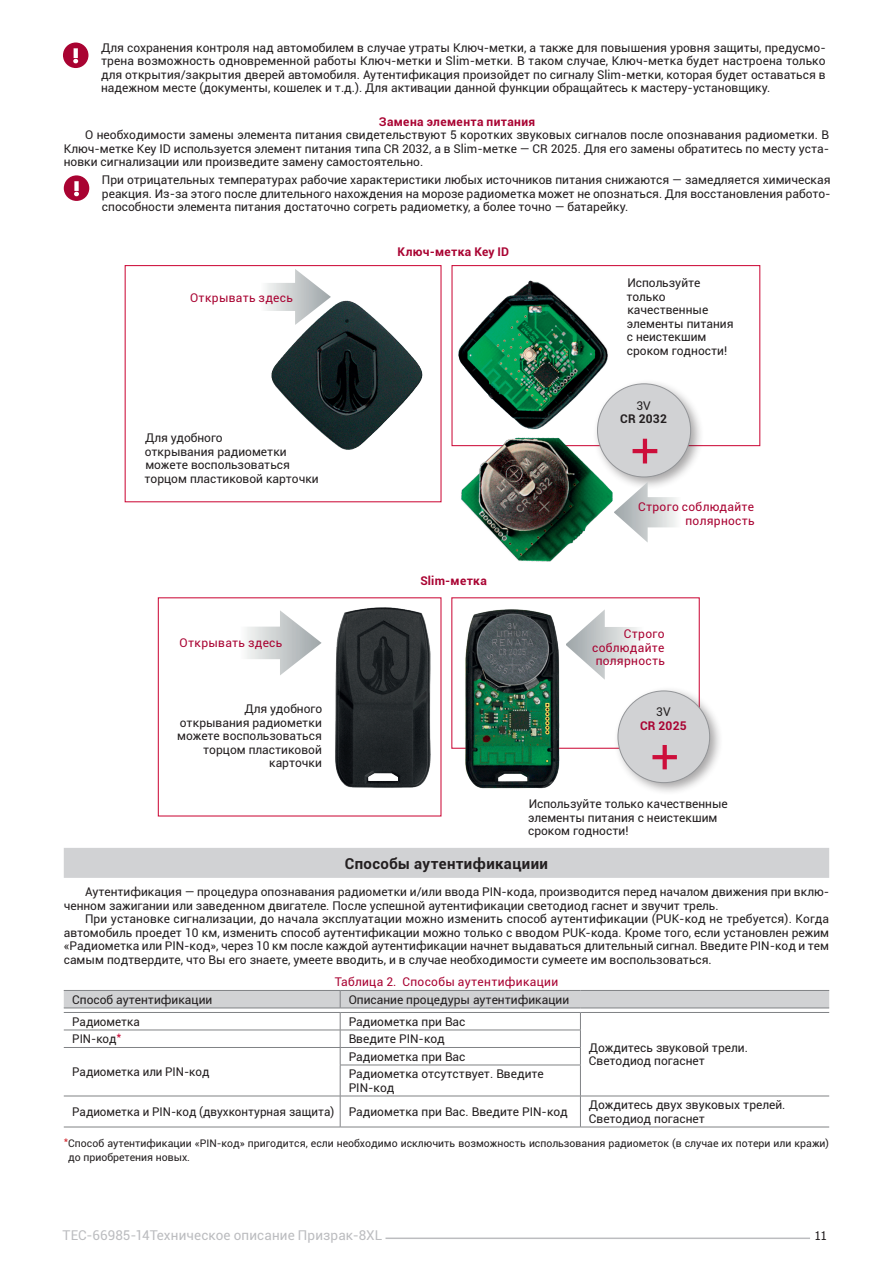
<style>
.page{position:relative;width:893px;height:1263px;background:#fff}
.page>*{position:absolute;margin:0;border:0;box-sizing:border-box;transform-origin:0 0}
.Заголовок_черный_на{font:700 15px "Roboto";letter-spacing:.025em;color:#231f20}
.t1{font:13.5px "Roboto";letter-spacing:.01em;color:#bcbdc0}
.Основной_текст{font:12px/13.5px "Roboto";color:#231f20}
.Восклицаловка{font:12px/13.5px "Roboto";color:#231f20;text-align:justify}
.Основной_текст-2{font:12px/13.5px "Roboto";letter-spacing:.025em;color:#a90332;text-align:right}
.Текст_без_красной_ст{font:12px/13.5px "Roboto";color:#231f20}
.Заголовок_центр{font:700 12px "Roboto";letter-spacing:.025em;color:#a90332}
.t2{font:700 12px "Roboto";letter-spacing:.02em;color:#231f20}
.t3{font:12px "Tahoma";color:#231f20}
.Текст_без_красной_ст-2{font:10.5px/13.5px "Roboto";letter-spacing:.005em;color:#231f20}
</style>
<div class="page">
<hr style="left:385px;top:1237px;width:425px;height:2px;background:#bcbdc0">
<div style="left:64px;top:848px;width:765px;height:30px;background:#d1d2d4"></div>
<div style="left:63px;top:43px;width:25px;height:25px;background:#a90332;border-radius:50%"></div>
<svg style="left:73px;top:48px;width:5px;height:15px"></svg>
<div style="left:64px;top:175px;width:25px;height:26px;background:#a90332;border-radius:50%"></div>
<svg style="left:74px;top:181px;width:5px;height:15px"></svg>
<svg style="left:341px;top:1095px;width:488px;height:32px"></svg>
<hr style="left:340px;top:1065px;width:241px;height:1px;background:#808285">
<hr style="left:340px;top:1065px;width:1px;height:31px;background:#808285">
<hr style="left:580px;top:1065px;width:1px;height:31px;background:#808285">
<hr style="left:64px;top:1096px;width:276px;height:1px;background:#808285">
<hr style="left:340px;top:1096px;width:240px;height:1px;background:#808285">
<hr style="left:340px;top:1096px;width:1px;height:31px;background:#808285">
<hr style="left:580px;top:1096px;width:249px;height:1px;background:#808285">
<hr style="left:580px;top:1096px;width:1px;height:31px;background:#808285">
<hr style="left:64px;top:1127px;width:276px;height:1px;background:#808285">
<hr style="left:340px;top:1127px;width:240px;height:1px;background:#808285">
<hr style="left:580px;top:1127px;width:249px;height:1px;background:#808285">
<svg style="left:64px;top:990px;width:765px;height:75px"></svg>
<hr style="left:580px;top:990px;width:249px;height:1px;background:#808285">
<hr style="left:64px;top:1008px;width:276px;height:1px;background:#808285">
<hr style="left:340px;top:1008px;width:240px;height:1px;background:#808285">
<hr style="left:580px;top:1008px;width:249px;height:1px;background:#808285">
<svg style="left:246px;top:610px;width:76px;height:65px"></svg>
<svg style="left:566px;top:609px;width:72px;height:71px"></svg>
<div style="left:613px;top:686px;width:110px;height:110px;background:#231f20;opacity:.4"></div>
<div style="left:618px;top:691px;width:92px;height:92px;background:#d1d2d4;border-radius:50%"></div>
<svg style="left:663px;top:745px;width:4px;height:24px"></svg>
<hr style="left:652px;top:755px;width:25px;height:4px;background:#cd0f3b">
<div style="left:451px;top:265px;width:309px;height:181px;border:1px solid #cd0f3b"></div>
<svg style="left:266px;top:269px;width:61px;height:25px"></svg>
<div style="left:592px;top:379px;width:112px;height:112px;background:#231f20;opacity:.4"></div>
<div style="left:597px;top:384px;width:94px;height:93px;background:#d1d2d4;border-radius:50%"></div>
<hr style="left:643px;top:439px;width:4px;height:24px;background:#cd0f3b">
<hr style="left:633px;top:449px;width:24px;height:4px;background:#cd0f3b">
<img style="left:458px;top:280px;width:155px;height:147px">
<img style="left:266px;top:294px;width:157px;height:156px">
<img style="left:456px;top:427px;width:163px;height:135px">
<svg style="left:614px;top:482px;width:68px;height:60px"></svg>
<img style="left:335px;top:607px;width:96px;height:181px">
<img style="left:459px;top:609px;width:105px;height:180px">
<p class="Восклицаловка" style="left:101px;top:40px;width:726px">Для сохранения контроля над автомобилем в случае утраты Ключ-метки, а также для повышения уровня защиты, предусмо&shy;трена возможность одновременной работы Ключ-метки и Slim-метки. В таком случае, Ключ-метка будет настроена только для открытия/закрытия дверей автомобиля. Аутентификация произойдет по сигналу Slim-метки, которая будет оставаться в надежном месте (документы, кошелек и т.д.). Для активации данной функции обращайтесь к мастеру-установщику.</p>
<p class="Заголовок_центр" style="left:379px;top:113px;width:158px">Замена элемента питания</p>
<p class="Основной_текст" style="left:64px;top:128px;width:767px;text-align:justify;text-indent:21px">О необходимости замены элемента питания свидетельствуют 5 коротких звуковых сигналов после опознавания радиометки. В Ключ-метке Key ID используется элемент питания типа CR 2032, а в Slim-метке — CR 2025. Для его замены обратитесь по месту уста&shy;новки сигнализации или произведите замену самостоятельно.</p>
<p class="Восклицаловка" style="left:102px;top:173px;width:730px">При отрицательных температурах рабочие характеристики любых источников питания снижаются — замедляется химическая реакция. Из-за этого после длительного нахождения на морозе радиометка может не опознаться. Для восстановления работо&shy;способности элемента питания достаточно согреть радиометку, а более точно — батарейку.</p>
<p class="Основной_текст-2" style="left:190px;top:290px;width:104px">Открывать здесь</p>
<p class="Основной_текст" style="left:145px;top:431px;width:176px">Для удобного<br>открывания радиометки можете воспользоваться торцом пластиковой карточки</p>
<p class="Основной_текст-2" style="left:180px;top:635px;width:104px">Открывать здесь</p>
<p class="Основной_текст" style="left:177px;top:702px;width:147px;text-align:right">Для удобного открывания радиометки можете воспользоваться торцом пластиковой карточки</p>
<p class="Заголовок_центр" style="left:397px;top:243px;width:113px">Ключ-метка Key ID</p>
<p class="Текст_без_красной_ст" style="left:626px;top:276px;width:108px">Используйте только качественные элементы питания с неистекшим сроком годности!</p>
<p class="Основной_текст" style="left:636px;top:398px;width:16px">3V</p>
<p class="t2" style="left:620px;top:410px;width:48px">CR 2032</p>
<p class="Заголовок_центр" style="left:420px;top:572px;width:68px">Slim-метка</p>
<p class="Основной_текст-2" style="left:638px;top:500px;width:118px">Строго соблюдайте полярность</p>
<p class="Основной_текст-2" style="left:592px;top:626px;width:74px">Строго соблюдайте полярность</p>
<p class="Основной_текст" style="left:656px;top:705px;width:16px">3V</p>
<p class="Заголовок_центр" style="left:640px;top:717px;width:48px">CR 2025</p>
<p class="Основной_текст" style="left:528px;top:797px;width:201px">Используйте только качественные элементы питания с неистекшим сроком годности!</p>
<p class="Заголовок_черный_на" style="left:345px;top:853px;width:205px">Способы аутентификациии</p>
<p class="Основной_текст" style="left:64px;top:884px;width:767px;text-indent:21px">Аутентификация — процедура опознавания радиометки и/или ввода PIN-кода, производится перед началом движения при вклю&shy;ченном зажигании или заведенном двигателе. После успешной аутентификации светодиод гаснет и звучит трель.</p>
<p class="Основной_текст" style="left:64px;top:912px;width:767px;text-align:justify;text-indent:21px">При установке сигнализации, до начала эксплуатации можно изменить способ аутентификации (PUK-код не требуется). Когда автомобиль проедет 10 км, изменить способ аутентификации можно только с вводом PUK-кода. Кроме того, если установлен режим «Радиометка или PIN-код», через 10 км после каждой аутентификации начнет выдаваться длительный сигнал. Введите PIN-код и тем самым подтвердите, что Вы его знаете, умеете вводить, и в случае необходимости сумеете им воспользоваться.</p>
<p class="Основной_текст-2" style="left:335px;top:974px;width:225px">Таблица 2. Способы аутентификации</p>
<p class="Основной_текст" style="left:72px;top:992px;width:142px">Способ аутентификации</p>
<p class="Основной_текст" style="left:349px;top:992px;width:222px">Описание процедуры аутентификации</p>
<p class="Основной_текст" style="left:72px;top:1014px;width:69px">Радиометка</p>
<p class="Основной_текст" style="left:349px;top:1014px;width:118px">Радиометка при Вас</p>
<p class="Основной_текст" style="left:589px;top:1040px;width:160px">Дождитесь звуковой трели.<br>Светодиод погаснет</p>
<p class="Основной_текст" style="left:72px;top:1032px;width:51px">PIN-код<sup>*</sup></p>
<p class="Основной_текст" style="left:349px;top:1032px;width:98px">Введите PIN-код</p>
<p class="Основной_текст" style="left:72px;top:1065px;width:139px">Радиометка или PIN-код</p>
<p class="Основной_текст" style="left:349px;top:1049px;width:118px">Радиометка при Вас</p>
<p class="Основной_текст" style="left:349px;top:1067px;width:197px">Радиометка отсутствует. Введите<br>PIN-код</p>
<p class="Основной_текст" style="left:72px;top:1104px;width:263px">Радиометка и PIN-код (двухконтурная защита)</p>
<p class="Основной_текст" style="left:349px;top:1104px;width:221px">Радиометка при Вас. Введите PIN-код</p>
<p class="Основной_текст" style="left:589px;top:1098px;width:198px">Дождитесь двух звуковых трелей.<br>Светодиод погаснет</p>
<p class="Текст_без_красной_ст-2" style="left:68px;top:1136px;width:762px;text-indent:-5px"><sup>*</sup>Способ аутентификации «PIN-код» пригодится, если необходимо исключить возможность использования радиометок (в случае их потери или кражи) до приобретения новых.</p>
<p class="t1" style="left:63px;top:1226px;width:321px">ТЕС-66985-14Техническое описание Призрак-8XL</p>
<p class="t3" style="left:814px;top:1227px;width:14px">11</p>
</div>
